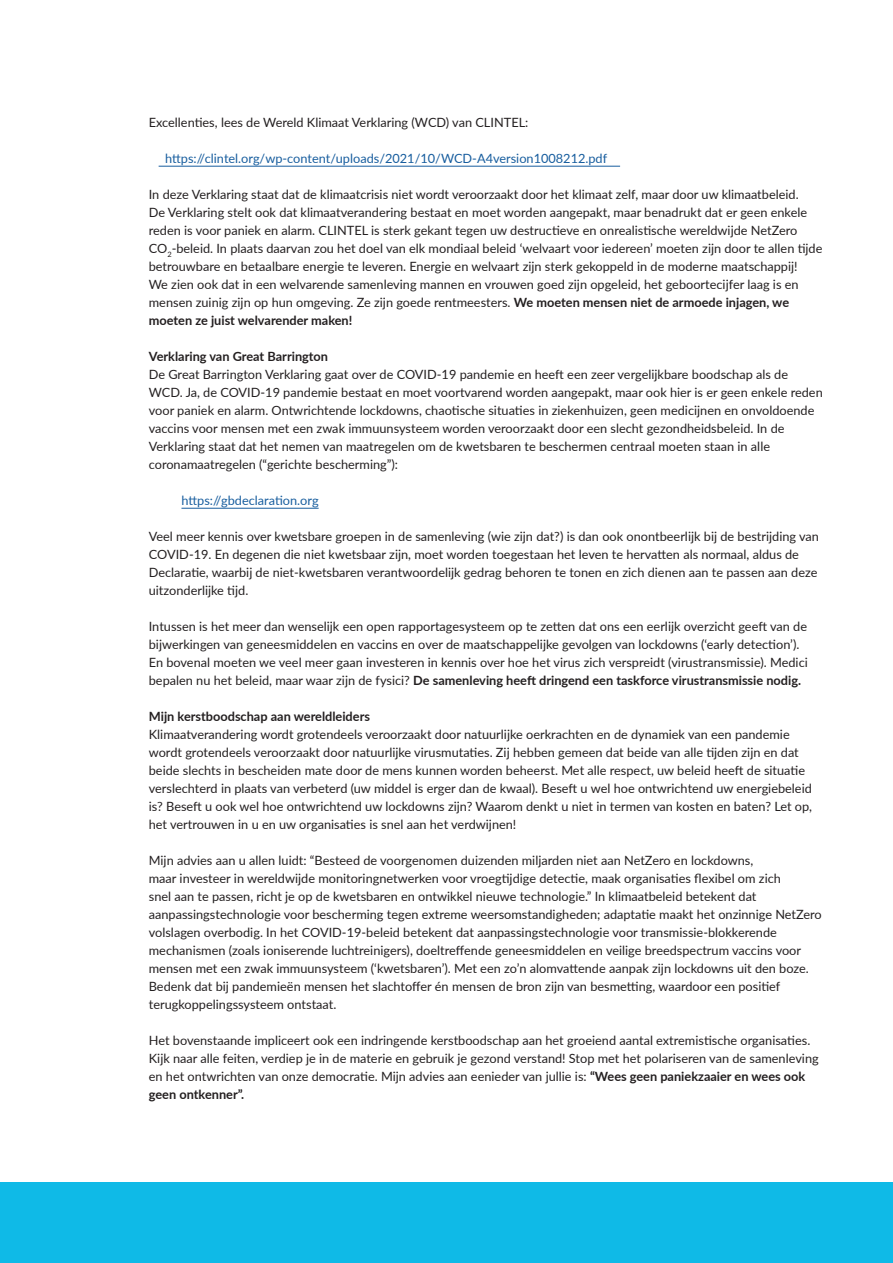
<style>
.page{position:relative;width:893px;height:1263px;background:#fff}
.page>*{position:absolute;margin:0;border:0;box-sizing:border-box;transform-origin:0 0}
.t1{font:12.75px/18px "Lato";color:#231f20}
.t2{font:12.75px "Lato";color:#175d9e}
.t3{font:700 12.75px "Lato";color:#231f20}
.s1{font-weight:700}
</style>
<div class="page">
<hr style="left:159px;top:166px;width:461px;height:1px;background:#175d9e">
<hr style="left:181px;top:508px;width:138px;height:1px;background:#175d9e">
<div style="left:0;top:1182px;width:893px;height:81px;background:#0fbae7"></div>
<p class="t1" style="left:149px;top:113px;width:381px">Excellenties, lees de Wereld Klimaat Verklaring (WCD) van CLINTEL:</p>
<p class="t2" style="left:165px;top:149px;width:444px">https://clintel.org/wp-content/uploads/2021/10/WCD-A4version1008212.pdf</p>
<p class="t1" style="left:149px;top:185px;width:675px">In deze Verklaring staat dat de klimaatcrisis niet wordt veroorzaakt door het klimaat zelf, maar door uw klimaatbeleid.<br>De Verklaring stelt ook dat klimaatverandering bestaat en moet worden aangepakt, maar benadrukt dat er geen enkele reden is voor paniek en alarm. CLINTEL is sterk gekant tegen uw destructieve en onrealistische wereldwijde NetZero CO<sub>2</sub>-beleid. In plaats daarvan zou het doel van elk mondiaal beleid ‘welvaart voor iedereen’ moeten zijn door te allen tijde betrouwbare en betaalbare energie te leveren. Energie en welvaart zijn sterk gekoppeld in de moderne maatschappij!<br>We zien ook dat in een welvarende samenleving mannen en vrouwen goed zijn opgeleid, het geboortecijfer laag is en mensen zuinig zijn op hun omgeving. Ze zijn goede rentmeesters. <span class="s1">We moeten mensen niet de armoede injagen, we moeten ze juist welvarender maken!</span></p>
<p class="t3" style="left:149px;top:347px;width:181px">Verklaring van Great Barrington</p>
<p class="t1" style="left:149px;top:365px;width:675px">De Great Barrington Verklaring gaat over de COVID-19 pandemie en heeft een zeer vergelijkbare boodschap als de WCD. Ja, de COVID-19 pandemie bestaat en moet voortvarend worden aangepakt, maar ook hier is er geen enkele reden voor paniek en alarm. Ontwrichtende lockdowns, chaotische situaties in ziekenhuizen, geen medicijnen en onvoldoende vaccins voor mensen met een zwak immuunsysteem worden veroorzaakt door een slecht gezondheidsbeleid. In de Verklaring staat dat het nemen van maatregelen om de kwetsbaren te beschermen centraal moeten staan in alle coronamaatregelen (“gerichte bescherming”):</p>
<p class="t2" style="left:181px;top:491px;width:139px">https://gbdeclaration.org</p>
<p class="t1" style="left:149px;top:527px;width:672px">Veel meer kennis over kwetsbare groepen in de samenleving (wie zijn dat?) is dan ook onontbeerlijk bij de bestrijding van COVID-19. En degenen die niet kwetsbaar zijn, moet worden toegestaan het leven te hervatten als normaal, aldus de Declaratie, waarbij de niet-kwetsbaren verantwoordelijk gedrag behoren te tonen en zich dienen aan te passen aan deze uitzonderlijke tijd.</p>
<p class="t1" style="left:149px;top:617px;width:660px">Intussen is het meer dan wenselijk een open rapportagesysteem op te zetten dat ons een eerlijk overzicht geeft van de bijwerkingen van geneesmiddelen en vaccins en over de maatschappelijke gevolgen van lockdowns (‘early detection’).<br>En bovenal moeten we veel meer gaan investeren in kennis over hoe het virus zich verspreidt (virustransmissie). Medici bepalen nu het beleid, maar waar zijn de fysici? <span class="s1">De samenleving heeft dringend een taskforce virustransmissie nodig.</span></p>
<p class="t3" style="left:149px;top:707px;width:223px">Mijn kerstboodschap aan wereldleiders</p>
<p class="t1" style="left:149px;top:725px;width:665px">Klimaatverandering wordt grotendeels veroorzaakt door natuurlijke oerkrachten en de dynamiek van een pandemie wordt grotendeels veroorzaakt door natuurlijke virusmutaties. Zij hebben gemeen dat beide van alle tijden zijn en dat beide slechts in bescheiden mate door de mens kunnen worden beheerst. Met alle respect, uw beleid heeft de situatie verslechterd in plaats van verbeterd (uw middel is erger dan de kwaal). Beseft u wel hoe ontwrichtend uw energiebeleid is? Beseft u ook wel hoe ontwrichtend uw lockdowns zijn? Waarom denkt u niet in termen van kosten en baten? Let op, het vertrouwen in u en uw organisaties is snel aan het verdwijnen!</p>
<p class="t1" style="left:149px;top:851px;width:674px">Mijn advies aan u allen luidt: “Besteed de voorgenomen duizenden miljarden niet aan NetZero en lockdowns,<br>maar investeer in wereldwijde monitoringnetwerken voor vroegtijdige detectie, maak organisaties flexibel om zich<br>snel aan te passen, richt je op de kwetsbaren en ontwikkel nieuwe technologie.” In klimaatbeleid betekent dat aanpassingstechnologie voor bescherming tegen extreme weersomstandigheden; adaptatie maakt het onzinnige NetZero volslagen overbodig. In het COVID-19-beleid betekent dat aanpassingstechnologie voor transmissie-blokkerende mechanismen (zoals ioniserende luchtreinigers), doeltreffende geneesmiddelen en veilige breedspectrum vaccins voor mensen met een zwak immuunsysteem (‘kwetsbaren’). Met een zo’n alomvattende aanpak zijn lockdowns uit den boze.<br>Bedenk dat bij pandemieën mensen het slachtoffer én mensen de bron zijn van besmetting, waardoor een positief terugkoppelingssysteem ontstaat.</p>
<p class="t1" style="left:149px;top:1031px;width:671px">Het bovenstaande impliceert ook een indringende kerstboodschap aan het groeiend aantal extremistische organisaties.<br>Kijk naar alle feiten, verdiep je in de materie en gebruik je gezond verstand! Stop met het polariseren van de samenleving en het ontwrichten van onze democratie. Mijn advies aan eenieder van jullie is: <span class="s1">“Wees geen paniekzaaier en wees ook geen ontkenner”.</span></p>
</div>
